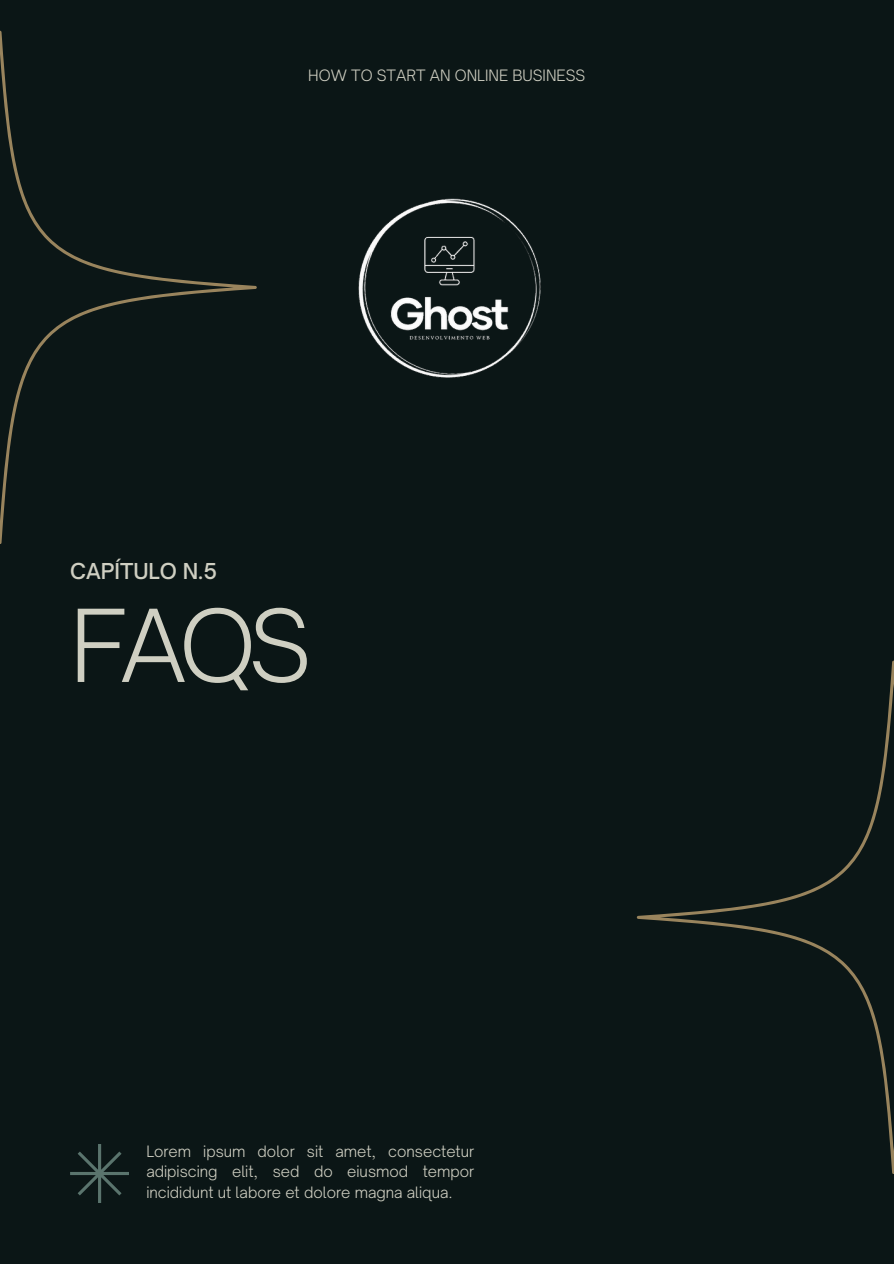
<style>
.page{position:relative;width:894px;height:1264px;background:#fff}
.page>*{position:absolute;margin:0;border:0;box-sizing:border-box;transform-origin:0 0}
.t1{font:300 96px "Open Sauce One";color:#cfcfc2}
.t2{font:500 21px "Open Sauce One";color:#cfcfc2}
.t3{font:300 15px/20.2px "Open Sauce One";color:#cfcfc2;text-align:justify}
</style>
<div class="page">
<div style="left:0;top:0;width:893px;height:1263px;background:#0b1616"></div>
<svg style="left:70px;top:1144px;width:59px;height:58px"></svg>
<svg style="left:0;top:31px;width:256px;height:513px"></svg>
<svg style="left:636px;top:661px;width:257px;height:512px"></svg>
<img style="left:358px;top:198px;width:183px;height:180px">
<h2 class="t3" style="left:308px;top:65px;width:278px">HOW TO START AN ONLINE BUSINESS</h2>
<p class="t2" style="left:70px;top:557px;width:148px">CAPÍTULO N.5</p>
<p class="t1" style="left:70px;top:586px;width:243px">FAQS</p>
<h1 class="t3" style="left:146px;top:1141px;width:329px">Lorem ipsum dolor sit amet, consectetur adipiscing elit, sed do eiusmod tempor incididunt ut labore et dolore magna aliqua.</h1>
</div>
